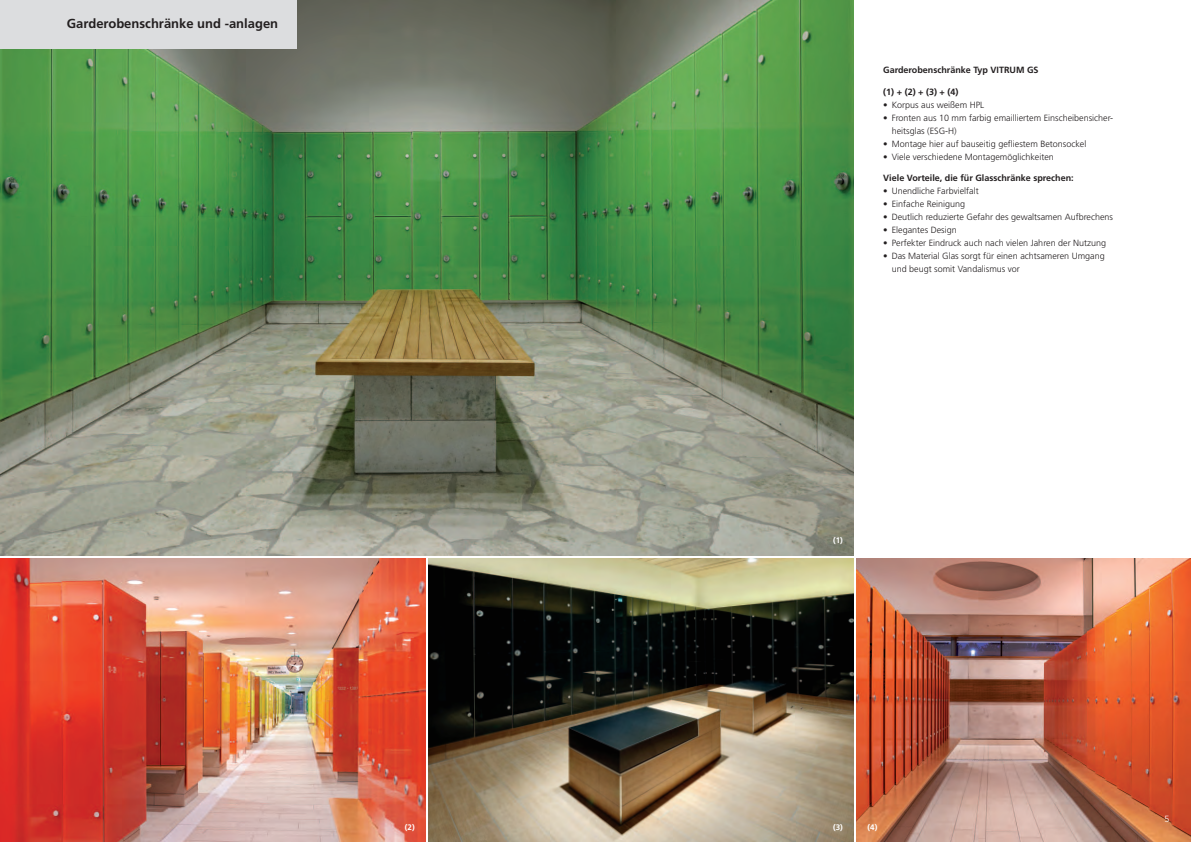
<style>
.page{position:relative;width:1191px;height:842px;background:#fff}
.page>*{position:absolute;margin:0;border:0;box-sizing:border-box;transform-origin:0 0}
.t1{font:700 13px "Frutiger";color:#231f20}
.t2{font:300 9px/13px "Frutiger";color:#231f20}
.t3{font:700 9px "Frutiger";color:#231f20}
.t4{font:300 9px "Frutiger";color:#fff}
.t5{font:700 8px "Frutiger";color:#fff}
</style>
<div class="page">
<img style="left:856px;top:558px;width:335px;height:284px">
<img style="left:0;top:0;width:853px;height:556px">
<img style="left:428px;top:558px;width:425px;height:284px">
<img style="left:0;top:558px;width:425px;height:284px">
<div style="left:0;top:0;width:296px;height:48px;background:#dcdddf"></div>
<p class="t1" style="left:67px;top:18px;width:213px">Garderobenschränke und -anlagen</p>
<p class="t3" style="left:883px;top:67px;width:157px">Garderobenschränke Typ VITRUM GS</p>
<p class="t3" style="left:883px;top:88px;width:77px">(1) + (2) + (3) + (4)</p>
<p class="t2" style="left:883px;top:99px;width:103px">• Korpus aus weißem HPL</p>
<p class="t2" style="left:891px;top:112px;width:223px;text-indent:-9px">• Fronten aus 10 mm farbig emailliertem Einscheibensicher&shy;heitsglas (ESG-H)</p>
<p class="t2" style="left:883px;top:138px;width:205px">• Montage hier auf bauseitig gefliestem Betonsockel</p>
<p class="t2" style="left:883px;top:151px;width:172px">• Viele verschiedene Montagemöglichkeiten</p>
<p class="t3" style="left:883px;top:174px;width:192px">Viele Vorteile, die für Glasschränke sprechen:</p>
<p class="t2" style="left:883px;top:185px;width:97px">• Unendliche Farbvielfalt</p>
<p class="t2" style="left:883px;top:198px;width:84px">• Einfache Reinigung</p>
<p class="t2" style="left:883px;top:211px;width:231px">• Deutlich reduzierte Gefahr des gewaltsamen Aufbrechens</p>
<p class="t2" style="left:883px;top:224px;width:75px">• Elegantes Design</p>
<p class="t2" style="left:883px;top:237px;width:224px">• Perfekter Eindruck auch nach vielen Jahren der Nutzung</p>
<p class="t2" style="left:891px;top:250px;width:214px;text-indent:-9px">• Das Material Glas sorgt für einen achtsameren Umgang und beugt somit Vandalismus vor</p>
<p class="t5" style="left:833px;top:537px;width:11px">(1)</p>
<p class="t5" style="left:405px;top:823px;width:11px">(2)</p>
<p class="t5" style="left:833px;top:823px;width:11px">(3)</p>
<p class="t5" style="left:867px;top:823px;width:11px">(4)</p>
<p class="t4" style="left:1164px;top:815px;width:7px">5</p>
</div>
